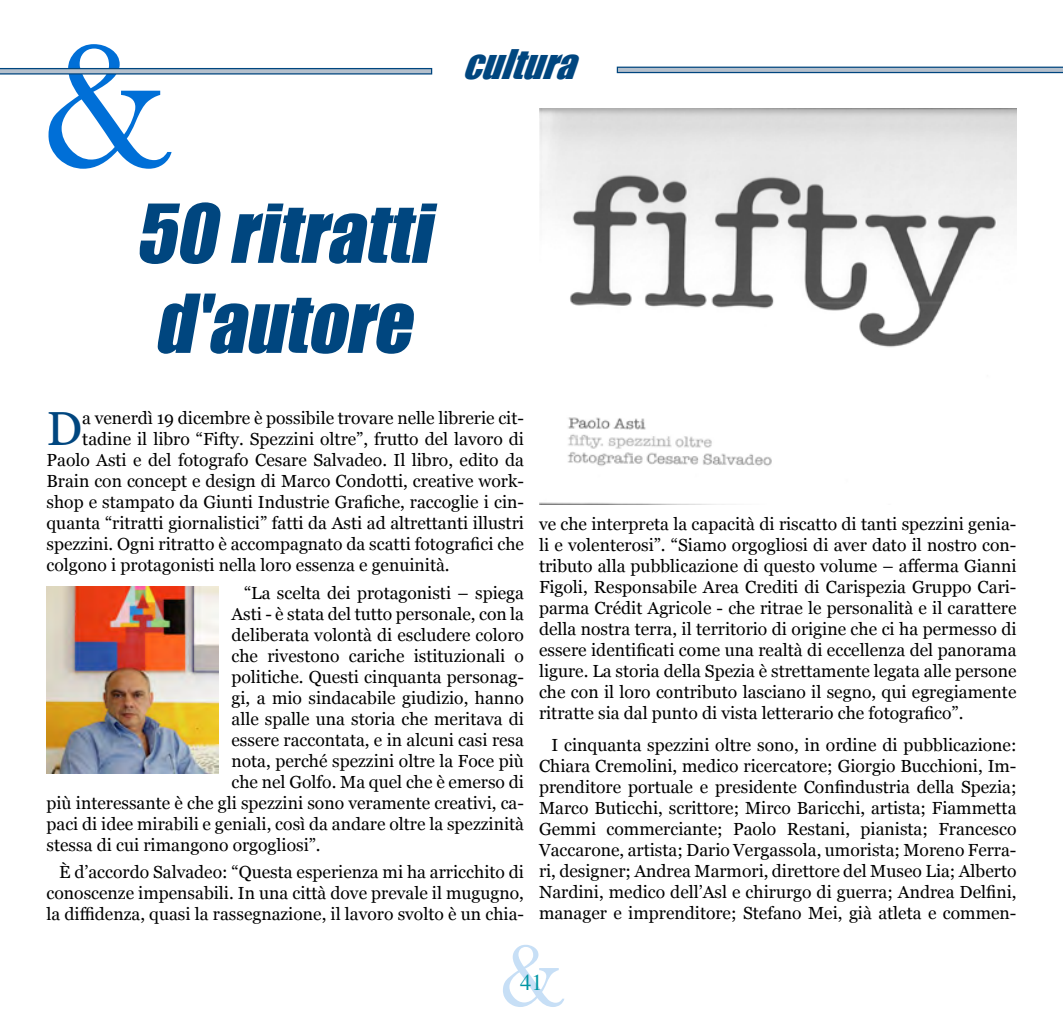
<style>
.page{position:relative;width:1063px;height:1028px;background:#fff}
.page>*{position:absolute;margin:0;border:0;box-sizing:border-box;transform-origin:0 0}
.t1{font:187.5px "Baskerville";color:#006fd7}
.t2{font:93.75px "Baskerville";color:#006fd7}
.t3{font:italic 75px/90px "Impact";color:#00467f}
.t4{font:47.75px "Georgia";color:#00467f}
.t5{font:italic 37.5px "Impact";color:#00467f}
.t6{font:22.5px "Times";color:#0096a4}
.t7{font:17.5px/21px "Georgia";color:#000;text-align:justify}
</style>
<div class="page">
<svg style="left:0;top:68px;width:432px;height:7px;background:#7998b3"></svg>
<svg style="left:617px;top:67px;width:446px;height:6px;background:#7a98b2"></svg>
<img style="left:47px;top:586px;width:172px;height:188px">
<img style="left:539px;top:109px;width:477px;height:395px">
<h1 class="t1" style="left:40px;top:-6px;width:132px">&amp;</h1>
<h3 class="t5" style="left:462px;top:35px;width:133px">cultura</h3>
<h3 class="t3" style="left:135px;top:186px;width:316px">50 ritratti d'autore</h3>
<h3 class="t4" style="left:47px;top:394px;width:37px">D</h3>
<p class="t7" style="left:82px;top:407px;width:443px">a venerdì 19 dicembre è possibile trovare nelle librerie cit-</p>
<p class="t7" style="left:82px;top:428px;width:443px">tadine il libro “Fifty. Spezzini oltre”, frutto del lavoro di</p>
<p class="t7" style="left:47px;top:449px;width:479px">Paolo Asti e del fotografo Cesare Salvadeo. Il libro, edito da</p>
<p class="t7" style="left:47px;top:470px;width:479px">Brain con concept e design di Marco Condotti, creative work-</p>
<p class="t7" style="left:47px;top:491px;width:479px">shop e stampato da Giunti Industrie Grafiche, raccoglie i cin-</p>
<p class="t7" style="left:47px;top:512px;width:479px">quanta “ritratti giornalistici” fatti da Asti ad altrettanti illustri</p>
<p class="t7" style="left:47px;top:533px;width:479px">spezzini. Ogni ritratto è accompagnato da scatti fotografici che</p>
<p class="t7" style="left:47px;top:554px;width:405px">colgono i protagonisti nella loro essenza e genuinità.</p>
<p class="t7" style="left:244px;top:581px;width:281px">“La scelta dei protagonisti – spiega</p>
<p class="t7" style="left:232px;top:602px;width:294px">Asti - è stata del tutto personale, con la</p>
<p class="t7" style="left:232px;top:623px;width:294px">deliberata volontà di escludere coloro</p>
<p class="t7" style="left:232px;top:644px;width:294px">che rivestono cariche istituzionali o</p>
<p class="t7" style="left:232px;top:665px;width:294px">politiche. Questi cinquanta personag-</p>
<p class="t7" style="left:232px;top:686px;width:294px">gi, a mio sindacabile giudizio, hanno</p>
<p class="t7" style="left:232px;top:707px;width:294px">alle spalle una storia che meritava di</p>
<p class="t7" style="left:232px;top:728px;width:294px">essere raccontata, e in alcuni casi resa</p>
<p class="t7" style="left:232px;top:749px;width:294px">nota, perché spezzini oltre la Foce più</p>
<p class="t7" style="left:232px;top:770px;width:294px">che nel Golfo. Ma quel che è emerso di</p>
<p class="t7" style="left:47px;top:791px;width:479px">più interessante è che gli spezzini sono veramente creativi, ca-</p>
<p class="t7" style="left:47px;top:812px;width:479px">paci di idee mirabili e geniali, così da andare oltre la spezzinità</p>
<p class="t7" style="left:47px;top:833px;width:276px">stessa di cui rimangono orgogliosi”.</p>
<p class="t7" style="left:47px;top:860px;width:479px;text-indent:12px">È d’accordo Salvadeo: “Questa esperienza mi ha arricchito di conoscenze impensabili. In una città dove prevale il mugugno, la diffidenza, quasi la rassegnazione, il lavoro svolto è un chia-</p>
<p class="t7" style="left:539px;top:512px;width:479px">ve che interpreta la capacità di riscatto di tanti spezzini genia&shy;li e volenterosi”. “Siamo orgogliosi di aver dato il nostro con&shy;tributo alla pubblicazione di questo volume – afferma Gianni Figoli, Responsabile Area Crediti di Carispezia Gruppo Cari&shy;parma Crédit Agricole - che ritrae le personalità e il carattere della nostra terra, il territorio di origine che ci ha permesso di essere identificati come una realtà di eccellenza del panorama ligure. La storia della Spezia è strettamente legata alle persone che con il loro contributo lasciano il segno, qui egregiamente ritratte sia dal punto di vista letterario che fotografico”.</p>
<p class="t7" style="left:539px;top:734px;width:479px;text-indent:12px">I cinquanta spezzini oltre sono, in ordine di pubblicazione:<br>Chiara Cremolini, medico ricercatore; Giorgio Bucchioni, Im&shy;prenditore portuale e presidente Confindustria della Spezia; Marco Buticchi, scrittore; Mirco Baricchi, artista; Fiammetta Gemmi commerciante; Paolo Restani, pianista; Francesco Vaccarone, artista; Dario Vergassola, umorista; Moreno Ferra&shy;ri, designer; Andrea Marmori, direttore del Museo Lia; Alberto Nardini, medico dell’Asl e chirurgo di guerra; Andrea Delfini, manager e imprenditore; Stefano Mei, già atleta e commen-</p>
<h2 class="t2" style="left:499px;top:920px;width:67px">&amp;</h2>
<p class="t6" style="left:520px;top:961px;width:24px">41</p>
</div>
